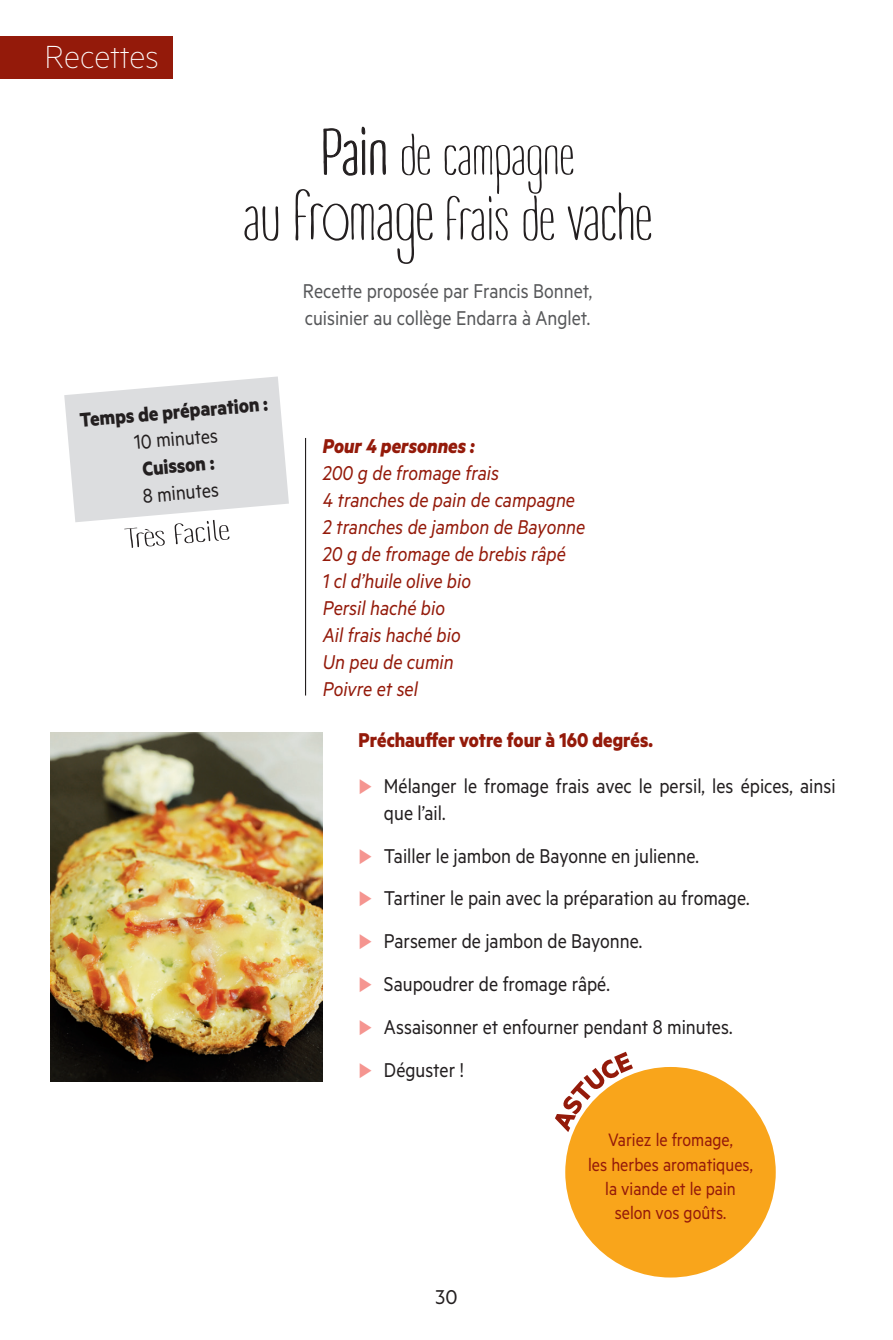
<style>
.page{position:relative;width:893px;height:1340px;background:#fff}
.page>*{position:absolute;margin:0;border:0;box-sizing:border-box;transform-origin:0 0}
.t1{font:63px "ADAYWITHOUTSUN";color:#231f20;scale:1.6 1}
.t2{font:54px "ADAYWITHOUTSUN";color:#231f20;scale:1.6 1}
.t3{font:100 36px "Metric";color:#fff}
.t4{font:27px "ADAYWITHOUTSUN";color:#231f20;scale:2.5 1}
.t5{font:22.5px/27px "Metric";color:#231f20;scale:.9 1}
.t6{font:italic 22.5px "Metric";color:#941a0a;scale:.9 1}
.t7{font:22.5px "Metric";color:#57585a;scale:.9 1}
.t8{font:700 22.5px "Metric";color:#941a0a;scale:.9 1}
.t9{font:700 22.5px "Metric";color:#231f20;scale:.9 1}
.t10{font:italic 700 22.5px "Metric";color:#941a0a;scale:.9 1}
.t11{font:22.5px "Metric";color:#231f20}
.t12{font:20.25px "Metric";color:#941a0a;scale:.9 1}
.s1{font-size:63px}
.s2{font-size:67.5px}
.s3{font-size:58.5px}
.s4{color:#f59590}
</style>
<div class="page">
<svg style="left:64px;top:376px;width:225px;height:146px"></svg>
<hr style="left:305px;top:438px;width:1px;height:257px;background:#231f20">
<img style="left:51px;top:732px;width:272px;height:349px">
<svg style="left:555px;top:1051px;width:78px;height:81px"></svg>
<div style="left:565px;top:1066px;width:211px;height:211px;background:#f9a51b;border-radius:50%"></div>
<div style="left:0;top:36px;width:172px;height:43px;background:#941a0a"></div>
<p class="t3" style="left:45px;top:36px;width:116px">Recettes</p>
<p class="t2" style="left:321px;top:124px;width:160px"><span class="s1">Pain</span> de campagne</p>
<p class="t1" style="left:243px;top:181px;width:257px">au <span class="s2">fromage</span> <span class="s3">frais de</span> vache</p>
<p class="t7" style="left:303px;top:278px;width:323px">Recette proposée par Francis Bonnet,</p>
<p class="t7" style="left:305px;top:305px;width:319px">cuisinier au collège Endarra à Anglet.</p>
<p class="t9" style="left:79px;top:406px;width:211px;rotate:-5deg">Temps de préparation :</p>
<p class="t5" style="left:133px;top:428px;width:95px;rotate:-5deg">10 minutes</p>
<p class="t9" style="left:141px;top:455px;width:81px;rotate:-5deg">Cuisson :</p>
<p class="t5" style="left:142px;top:481px;width:86px;rotate:-5deg">8 minutes</p>
<p class="t4" style="left:124px;top:523px;width:43px;rotate:-5deg">Très facile</p>
<p class="t10" style="left:323px;top:432px;width:170px">Pour 4 personnes :</p>
<p class="t6" style="left:323px;top:459px;width:197px">200 g de fromage frais</p>
<p class="t6" style="left:323px;top:486px;width:282px">4 tranches de pain de campagne</p>
<p class="t6" style="left:323px;top:513px;width:293px">2 tranches de jambon de Bayonne</p>
<p class="t6" style="left:323px;top:540px;width:272px">20 g de fromage de brebis râpé</p>
<p class="t6" style="left:323px;top:567px;width:166px">1 cl d’huile olive bio</p>
<p class="t6" style="left:323px;top:594px;width:137px">Persil haché bio</p>
<p class="t6" style="left:323px;top:621px;width:155px">Ail frais haché bio</p>
<p class="t6" style="left:323px;top:648px;width:147px">Un peu de cumin</p>
<p class="t6" style="left:323px;top:675px;width:107px">Poivre et sel</p>
<p class="t8" style="left:358px;top:726px;width:329px">Préchauffer votre four à 160 degrés.</p>
<p class="t5" style="left:384px;top:771px;width:503px;text-indent:-26px"><span class="s4">◆</span> Mélanger le fromage frais avec le persil, les épices, ainsi que l’ail.</p>
<p class="t5" style="left:358px;top:841px;width:380px"><span class="s4">◆</span> Tailler le jambon de Bayonne en julienne.</p>
<p class="t5" style="left:358px;top:884px;width:436px"><span class="s4">◆</span> Tartiner le pain avec la préparation au fromage.</p>
<p class="t5" style="left:358px;top:927px;width:317px"><span class="s4">◆</span> Parsemer de jambon de Bayonne.</p>
<p class="t5" style="left:358px;top:970px;width:281px"><span class="s4">◆</span> Saupoudrer de fromage râpé.</p>
<p class="t5" style="left:358px;top:1013px;width:417px"><span class="s4">◆</span> Assaisonner et enfourner pendant 8 minutes.</p>
<p class="t5" style="left:358px;top:1056px;width:119px"><span class="s4">◆</span> Déguster !</p>
<p class="t11" style="left:435px;top:1283px;width:23px">30</p>
<p class="t12" style="left:608px;top:1128px;width:140px">Variez le fromage,</p>
<p class="t12" style="left:588px;top:1152px;width:185px">les herbes aromatiques,</p>
<p class="t12" style="left:605px;top:1176px;width:147px">la viande et le pain</p>
<p class="t12" style="left:615px;top:1201px;width:125px">selon vos goûts.</p>
</div>
